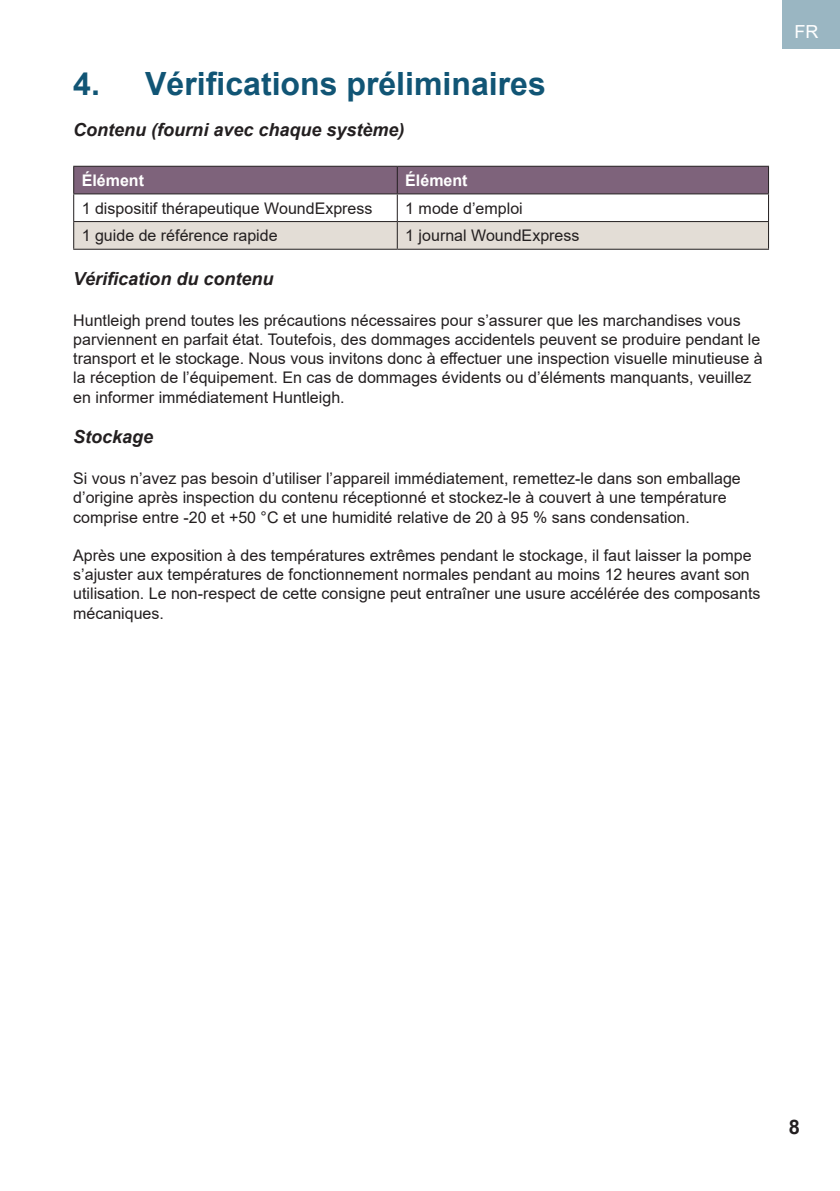
<style>
.page{position:relative;width:840px;height:1191px;background:#fff}
.page>*{position:absolute;margin:0;border:0;box-sizing:border-box;transform-origin:0 0}
.Main_Heading{font:700 32px "Arial";color:#115575}
.t1{font:700 20px "Arial";color:#231f20}
.Bold_Italic{font:italic 700 18px "Arial";color:#231f20}
.t2{font:18px "Arial";color:#fff}
.Normal_no_ident{font:16px/19.2px "Arial";color:#231f20}
.Table_Heading{font:700 16px "Arial";color:#fff}
</style>
<div class="page">
<div style="left:781px;top:0;width:58px;height:49px;background:#9ab6c2"></div>
<svg style="left:73px;top:166px;width:695px;height:83px"></svg>
<hr style="left:73px;top:249px;width:324px;height:1px;background:#231f20">
<hr style="left:397px;top:249px;width:371px;height:1px;background:#231f20">
<p class="Main_Heading" style="left:73px;top:62px;width:474px">4. Vérifications préliminaires</p>
<p class="Bold_Italic" style="left:73px;top:118px;width:333px">Contenu (fourni avec chaque système)</p>
<p class="Table_Heading" style="left:82px;top:169px;width:64px">Élément</p>
<p class="Table_Heading" style="left:405px;top:169px;width:64px">Élément</p>
<p class="Normal_no_ident" style="left:82px;top:198px;width:292px">1 dispositif thérapeutique WoundExpress</p>
<p class="Normal_no_ident" style="left:405px;top:198px;width:119px">1 mode d’emploi</p>
<p class="Normal_no_ident" style="left:82px;top:226px;width:197px">1 guide de référence rapide</p>
<p class="Normal_no_ident" style="left:405px;top:226px;width:176px">1 journal WoundExpress</p>
<p class="Bold_Italic" style="left:73px;top:267px;width:202px">Vérification du contenu</p>
<p class="Normal_no_ident" style="left:73px;top:310px;width:690px">Huntleigh prend toutes les précautions nécessaires pour s’assurer que les marchandises vous parviennent en parfait état. Toutefois, des dommages accidentels peuvent se produire pendant le transport et le stockage. Nous vous invitons donc à effectuer une inspection visuelle minutieuse à la réception de l’équipement. En cas de dommages évidents ou d’éléments manquants, veuillez en informer immédiatement Huntleigh.</p>
<p class="Bold_Italic" style="left:73px;top:425px;width:82px">Stockage</p>
<p class="Normal_no_ident" style="left:73px;top:469px;width:668px">Si vous n’avez pas besoin d’utiliser l’appareil immédiatement, remettez-le dans son emballage d’origine après inspection du contenu réceptionné et stockez-le à couvert à une température comprise entre -20 et +50 °C et une humidité relative de 20 à 95 % sans condensation.</p>
<p class="Normal_no_ident" style="left:73px;top:546px;width:688px">Après une exposition à des températures extrêmes pendant le stockage, il faut laisser la pompe s’ajuster aux températures de fonctionnement normales pendant au moins 12 heures avant son utilisation. Le non-respect de cette consigne peut entraîner une usure accélérée des composants mécaniques.</p>
<p class="t2" style="left:794px;top:19px;width:25px">FR</p>
<p class="t1" style="left:788px;top:1112px;width:13px">8</p>
</div>
